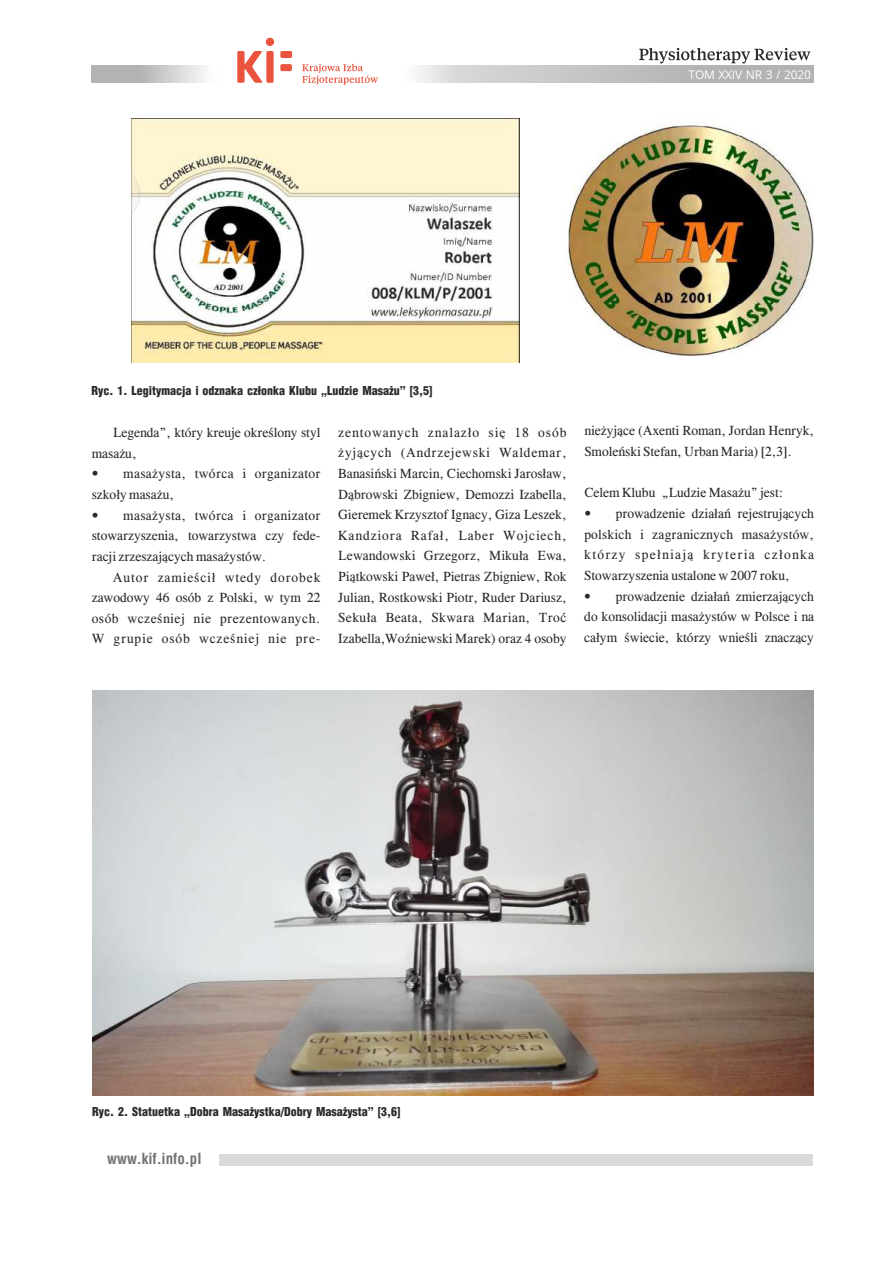
<style>
.page{position:relative;width:893px;height:1263px;background:#fff}
.page>*{position:absolute;margin:0;border:0;box-sizing:border-box;transform-origin:0 0}
.t1{font:700 15px "Switzerland Condensed";color:#727271}
.t2{font:13.5px/20.5px "CG Times";color:#2b2a29;text-align:justify}
.t3{font:13.5px/20.5px "CG Times";letter-spacing:.025em;color:#2b2a29}
.t4{font:900 12px "Switzerland Cond";color:#2b2a29}
.t5{font:12px "Open Sans";letter-spacing:-.02em;color:#fefefe}
</style>
<div class="page">
<div style="left:219px;top:1154px;width:594px;height:12px;background:#d9dada"></div>
<svg style="left:237px;top:51px;width:26px;height:32px"></svg>
<div style="left:266px;top:51px;width:8px;height:32px;background:#ea533d;border-radius:2px"></div>
<div style="left:280px;top:51px;width:12px;height:7px;background:#ea533d;border-radius:2px"></div>
<div style="left:280px;top:64px;width:12px;height:7px;background:#ea533d;border-radius:2px"></div>
<svg style="left:302px;top:64px;width:76px;height:21px"></svg>
<div style="left:266px;top:38px;width:8px;height:8px;background:#ea533d;border-radius:50%"></div>
<svg style="left:91px;top:66px;width:113px;height:17px;background:#c4c5c5"></svg>
<svg style="left:639px;top:48px;width:171px;height:15px"></svg>
<img style="left:132px;top:118px;width:387px;height:245px">
<img style="left:567px;top:122px;width:246px;height:233px">
<img style="left:92px;top:690px;width:721px;height:405px">
<p class="t4" style="left:91px;top:385px;width:343px">Ryc. 1. Legitymacja i odznaka członka Klubu „Ludzie Masażu” [3,5]</p>
<p class="t5" style="left:689px;top:69px;width:124px">TOM XXIV NR 3 / 2020</p>
<p class="t2" style="left:92px;top:423px;width:230px;text-indent:21px">Legenda”, który kreuje określony styl masażu,</p>
<p class="t3" style="left:92px;top:465px;width:230px">• masażysta, twórca i organizator szkoły masażu,</p>
<p class="t2" style="left:92px;top:506px;width:230px">• masażysta, twórca i organizator stowarzyszenia, towarzystwa czy fede&shy;racji zrzeszających masażystów.</p>
<p class="t2" style="left:92px;top:568px;width:230px;text-indent:21px">Autor zamieścił wtedy dorobek zawodowy 46 osób z Polski, w tym 22 osób wcześniej nie prezentowanych.<br>W grupie osób wcześniej nie pre-</p>
<p class="t2" style="left:338px;top:423px;width:230px">zentowanych znalazło się 18 osób żyjących (Andrzejewski Waldemar, Banasiński Marcin, Ciechomski Jarosław, Dąbrowski Zbigniew, Demozzi Izabella, Gieremek Krzysztof Ignacy, Giza Leszek, Kandziora Rafał, Laber Wojciech, Lewandowski Grzegorz, Mikuła Ewa, Piątkowski Paweł, Pietras Zbigniew, Rok Julian, Rostkowski Piotr, Ruder Dariusz, Sekuła Beata, Skwara Marian, Troć Izabella,Woźniewski Marek) oraz 4 osoby</p>
<p class="t2" style="left:584px;top:422px;width:231px">nieżyjące (Axenti Roman, Jordan Henryk,<br>Smoleński Stefan, Urban Maria) [2,3].</p>
<p class="t2" style="left:584px;top:484px;width:200px">Celem Klubu „Ludzie Masażu” jest:</p>
<p class="t2" style="left:584px;top:505px;width:231px">• prowadzenie działań rejestrujących polskich i zagranicznych masażystów, którzy spełniają kryteria członka Stowarzyszenia ustalone w 2007 roku,</p>
<p class="t2" style="left:584px;top:587px;width:231px">• prowadzenie działań zmierzających do konsolidacji masażystów w Polsce i na całym świecie, którzy wnieśli znaczący</p>
<p class="t4" style="left:92px;top:1107px;width:310px">Ryc. 2. Statuetka „Dobra Masażystka/Dobry Masażysta” [3,6]</p>
<p class="t1" style="left:107px;top:1152px;width:96px">www.kif.info.pl</p>
</div>
